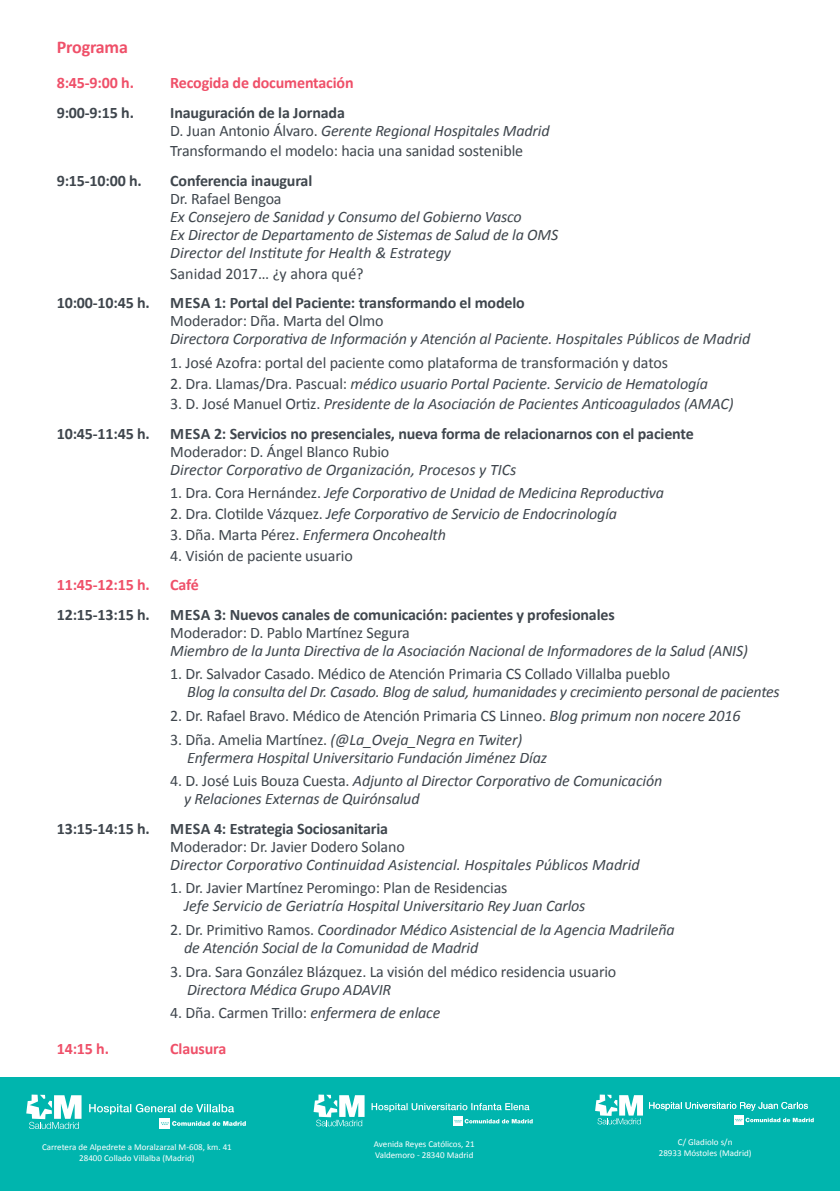
<style>
.page{position:relative;width:840px;height:1191px;background:#fff}
.page>*{position:absolute;margin:0;border:0;box-sizing:border-box;transform-origin:0 0}
.t1{font:700 18px "Calibri";letter-spacing:-.01em;color:#ef5069}
.t2{font:italic 16px/18px "Calibri";letter-spacing:-.01em;color:#3f464d}
.t3{font:16px "Calibri";letter-spacing:-.01em;color:#3f464d}
.t4{font:700 16px "Calibri";letter-spacing:-.01em;color:#3f464d}
.t5{font:700 16px "Calibri";letter-spacing:-.01em;color:#ef5069}
.t6{font:9px "Calibri";color:#fff}
.s1{font-weight:700;font-style:normal}
.s2{font-style:normal}
.s3{font-style:italic}
</style>
<div class="page">
<div style="left:0;top:1077px;width:839px;height:114px;background:#00b5ae"></div>
<div style="left:159px;top:1118px;width:11px;height:10px;background:#fff"></div>
<svg style="left:161px;top:1121px;width:85px;height:4px"></svg>
<svg style="left:26px;top:1094px;width:55px;height:35px"></svg>
<svg style="left:89px;top:1103px;width:145px;height:11px"></svg>
<div style="left:453px;top:1116px;width:9px;height:10px;background:#fff"></div>
<svg style="left:454px;top:1119px;width:78px;height:4px"></svg>
<svg style="left:313px;top:1094px;width:51px;height:32px"></svg>
<svg style="left:371px;top:1103px;width:158px;height:9px"></svg>
<div style="left:733px;top:1115px;width:10px;height:9px;background:#fff"></div>
<svg style="left:735px;top:1117px;width:78px;height:5px"></svg>
<svg style="left:595px;top:1094px;width:47px;height:30px"></svg>
<svg style="left:649px;top:1102px;width:158px;height:8px"></svg>
<p class="t1" style="left:57px;top:36px;width:73px">Programa</p>
<p class="t5" style="left:57px;top:73px;width:79px">8:45-9:00 h.</p>
<p class="t5" style="left:170px;top:73px;width:185px">Recogida de documentación</p>
<p class="t4" style="left:57px;top:102px;width:79px">9:00-9:15 h.</p>
<p class="t2" style="left:170px;top:103px;width:381px"><span class="s1">Inauguración de la Jornada<br></span><span class="s2">D. Juan Antonio Álvaro.</span> Gerente Regional Hospitales Madrid</p>
<p class="t3" style="left:170px;top:141px;width:354px">Transformando el modelo: hacia una sanidad sostenible</p>
<p class="t4" style="left:57px;top:170px;width:87px">9:15-10:00 h.</p>
<p class="t2" style="left:170px;top:171px;width:389px"><span class="s1">Conferencia inaugural<br></span><span class="s2">Dr. Rafael Bengoa<br></span>Ex Consejero de Sanidad y Consumo del Gobierno Vasco<br>Ex Director de Departamento de Sistemas de Salud de la OMS Director del Institute for Health &amp; Estrategy</p>
<p class="t3" style="left:170px;top:263px;width:195px">Sanidad 2017… ¿y ahora qué?</p>
<p class="t4" style="left:57px;top:292px;width:95px">10:00-10:45 h.</p>
<p class="t2" style="left:170px;top:293px;width:581px"><span class="s1">MESA 1: Portal del Paciente: transformando el modelo<br></span><span class="s2">Moderador: Dña. Marta del Olmo<br></span>Directora Corporativa de Información y Atención al Paciente. Hospitales Públicos de Madrid</p>
<p class="t3" style="left:170px;top:352px;width:499px">1. José Azofra: portal del paciente como plataforma de transformación y datos</p>
<p class="t2" style="left:170px;top:373px;width:539px"><span class="s2">2. Dra. Llamas/Dra. Pascual:</span> médico usuario Portal Paciente. Servicio de Hematología</p>
<p class="t2" style="left:170px;top:394px;width:564px"><span class="s2">3. D. José Manuel Ortiz.</span> Presidente de la Asociación de Pacientes Anticoagulados (AMAC)</p>
<p class="t4" style="left:57px;top:423px;width:95px">10:45-11:45 h.</p>
<p class="t4" style="left:170px;top:423px;width:524px">MESA 2: Servicios no presenciales, nueva forma de relacionarnos con el paciente</p>
<p class="t2" style="left:170px;top:442px;width:347px"><span class="s2">Moderador: D. Ángel Blanco Rubio<br></span>Director Corporativo de Organización, Procesos y TICs</p>
<p class="t2" style="left:170px;top:483px;width:495px"><span class="s2">1. Dra. Cora Hernández.</span> Jefe Corporativo de Unidad de Medicina Reproductiva</p>
<p class="t2" style="left:170px;top:504px;width:448px"><span class="s2">2. Dra. Clotilde Vázquez.</span> Jefe Corporativo de Servicio de Endocrinología</p>
<p class="t2" style="left:170px;top:525px;width:277px"><span class="s2">3. Dña. Marta Pérez.</span> Enfermera Oncohealth</p>
<p class="t3" style="left:170px;top:545px;width:184px">4. Visión de paciente usuario</p>
<p class="t5" style="left:57px;top:575px;width:95px">11:45-12:15 h.</p>
<p class="t5" style="left:170px;top:575px;width:30px">Café</p>
<p class="t4" style="left:57px;top:604px;width:95px">12:15-13:15 h.</p>
<p class="t2" style="left:170px;top:605px;width:579px"><span class="s1">MESA 3: Nuevos canales de comunicación: pacientes y profesionales<br></span><span class="s2">Moderador: D. Pablo Martínez Segura<br></span>Miembro de la Junta Directiva de la Asociación Nacional de Informadores de la Salud (ANIS)</p>
<p class="t3" style="left:170px;top:664px;width:501px">1. Dr. Salvador Casado. Médico de Atención Primaria CS Collado Villalba pueblo</p>
<p class="t2" style="left:187px;top:682px;width:593px">Blog la consulta del Dr. Casado. Blog de salud, humanidades y crecimiento personal de pacientes</p>
<p class="t3" style="left:170px;top:705px;width:571px">2. Dr. Rafael Bravo. Médico de Atención Primaria CS Linneo. <span class="s3">Blog primum non nocere 2016</span></p>
<p class="t2" style="left:170px;top:730px;width:353px"><span class="s2">3. Dña. Amelia Martínez.</span> (@La_Oveja_Negra en Twiter)</p>
<p class="t2" style="left:187px;top:748px;width:361px">Enfermera Hospital Universitario Fundación Jiménez Díaz</p>
<p class="t2" style="left:184px;top:771px;width:479px;text-indent:-14px"><span class="s2">4. D. José Luis Bouza Cuesta.</span> Adjunto al Director Corporativo de Comunicación y Relaciones Externas de Quirónsalud</p>
<p class="t4" style="left:57px;top:818px;width:95px">13:15-14:15 h.</p>
<p class="t2" style="left:170px;top:819px;width:470px"><span class="s1">MESA 4: Estrategia Sociosanitaria<br></span><span class="s2">Moderador: Dr. Javier Dodero Solano<br></span>Director Corporativo Continuidad Asistencial. Hospitales Públicos Madrid</p>
<p class="t2" style="left:184px;top:878px;width:402px;text-indent:-14px"><span class="s2">1. Dr. Javier Martínez Peromingo: Plan de Residencias<br></span>Jefe Servicio de Geriatría Hospital Universitario Rey Juan Carlos</p>
<p class="t2" style="left:184px;top:920px;width:492px;text-indent:-14px"><span class="s2">2. Dr. Primitivo Ramos.</span> Coordinador Médico Asistencial de la Agencia Madrileña de Atención Social de la Comunidad de Madrid</p>
<p class="t3" style="left:170px;top:961px;width:447px">3. Dra. Sara González Blázquez. La visión del médico residencia usuario</p>
<p class="t2" style="left:187px;top:980px;width:205px">Directora Médica Grupo ADAVIR</p>
<p class="t3" style="left:170px;top:1003px;width:271px">4. Dña. Carmen Trillo: <span class="s3">enfermera de enlace</span></p>
<p class="t5" style="left:57px;top:1038px;width:54px">14:15 h.</p>
<p class="t5" style="left:170px;top:1038px;width:57px">Clausura</p>
<p class="t6" style="left:42px;top:1140px;width:191px">Carretera de Alpedrete a Moralzarzal M-608, km. 41</p>
<p class="t6" style="left:79px;top:1151px;width:117px">28400 Collado Villalba (Madrid)</p>
<p class="t6" style="left:373px;top:1138px;width:102px">Avenida Reyes Católicos, 21</p>
<p class="t6" style="left:375px;top:1149px;width:100px">Valdemoro - 28340 Madrid</p>
<p class="t6" style="left:677px;top:1136px;width:56px">C/ Gladiolo s/n</p>
<p class="t6" style="left:658px;top:1147px;width:94px">28933 Móstoles (Madrid)</p>
</div>
